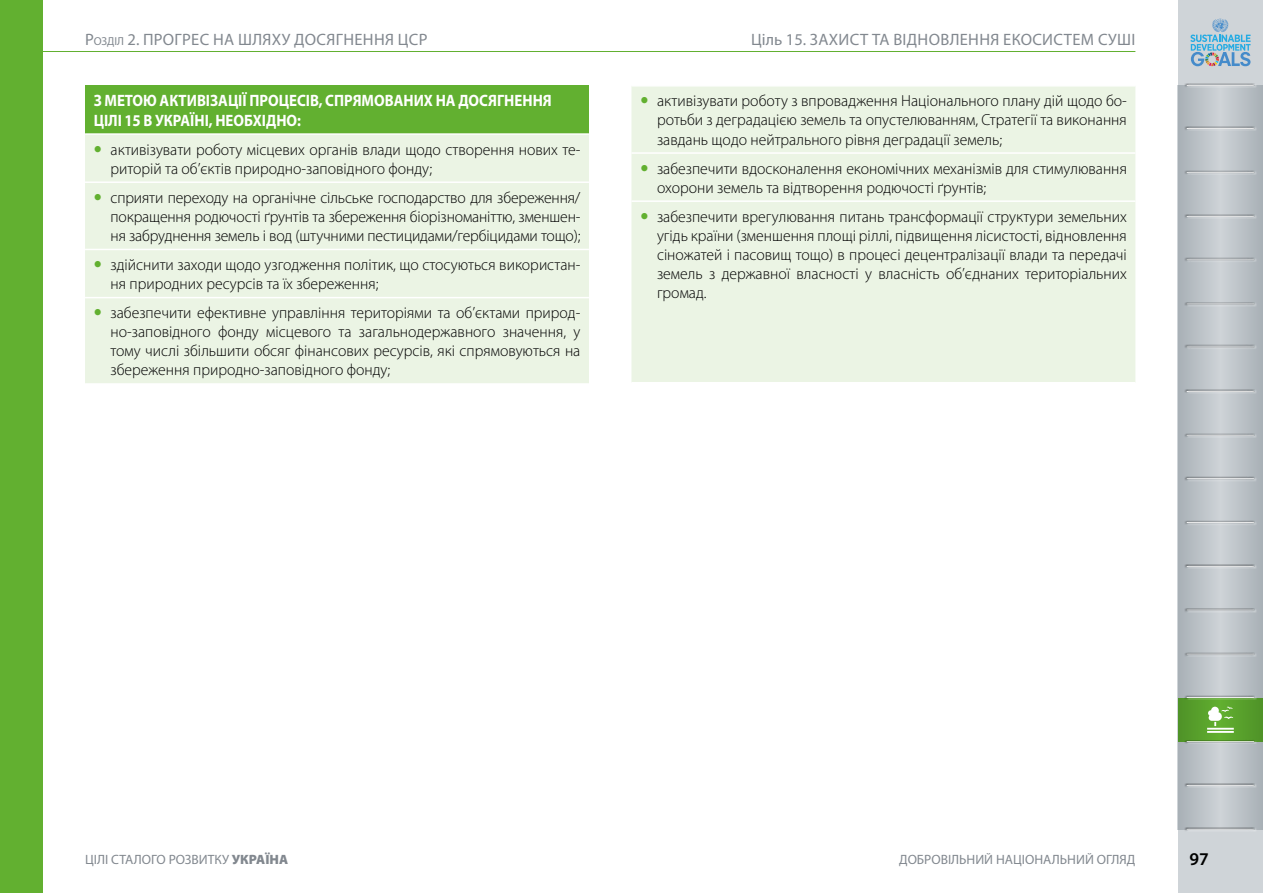
<style>
.page{position:relative;width:1263px;height:893px;background:#fff}
.page>*{position:absolute;margin:0;border:0;box-sizing:border-box;transform-origin:0 0}
.t1{font:600 18px "Myriad Pro";color:#000}
.t2{font:16.5px "Myriad Pro";letter-spacing:.02em;color:#82888f}
.t3{font:700 16.5px/19.6px "Myriad Pro";color:#fff;scale:.9 1}
.t4{font:300 16.05px/19px "Myriad Pro";color:#000;text-align:justify}
.t5{font:13.5px "Myriad Pro";color:#82888f}
.s1{font-style:inherit}
.s2{font-size:11.55px}
.s3{font-weight:900}
</style>
<div class="page">
<div style="left:1178px;top:829px;width:85px;height:64px;background:#cfd4d8"></div>
<div style="left:1178px;top:0;width:85px;height:85px;background:#cfd4d8"></div>
<div style="left:0;top:435px;width:43px;height:44px;background:#62b030"></div>
<div style="left:0;top:216px;width:43px;height:44px;background:#62b030"></div>
<div style="left:0;top:610px;width:43px;height:44px;background:#62b030"></div>
<div style="left:0;top:129px;width:43px;height:44px;background:#62b030"></div>
<div style="left:0;top:523px;width:43px;height:44px;background:#62b030"></div>
<div style="left:0;top:304px;width:43px;height:44px;background:#62b030"></div>
<div style="left:0;top:698px;width:43px;height:44px;background:#62b030"></div>
<div style="left:0;top:85px;width:43px;height:44px;background:#62b030"></div>
<div style="left:0;top:0;width:43px;height:85px;background:#62b030"></div>
<div style="left:0;top:479px;width:43px;height:44px;background:#62b030"></div>
<div style="left:0;top:260px;width:43px;height:44px;background:#62b030"></div>
<div style="left:0;top:654px;width:43px;height:44px;background:#62b030"></div>
<div style="left:0;top:173px;width:43px;height:43px;background:#62b030"></div>
<div style="left:0;top:567px;width:43px;height:43px;background:#62b030"></div>
<div style="left:0;top:348px;width:43px;height:43px;background:#62b030"></div>
<div style="left:0;top:742px;width:43px;height:43px;background:#62b030"></div>
<div style="left:0;top:391px;width:43px;height:44px;background:#62b030"></div>
<div style="left:0;top:785px;width:43px;height:44px;background:#62b030"></div>
<div style="left:0;top:829px;width:43px;height:64px;background:#62b030"></div>
<svg style="left:1178px;top:85px;width:85px;height:744px;background:#b5bfbe"></svg>
<hr style="left:43px;top:51px;width:1092px;height:1px;background:#62b030">
<hr style="left:1207px;top:728px;width:27px;height:2px;background:#fff">
<hr style="left:1207px;top:731px;width:27px;height:2px;background:#fff">
<svg style="left:1208px;top:707px;width:25px;height:19px"></svg>
<svg style="left:1190px;top:19px;width:60px;height:47px"></svg>
<hr style="left:1184px;top:433px;width:71px;height:4px;background:#fff;opacity:.75">
<div style="left:1186px;top:433px;width:70px;height:5px;background:#000;opacity:.75"></div>
<div style="left:1184px;top:389px;width:71px;height:5px;background:#aab1b7"></div>
<div style="left:1185px;top:389px;width:71px;height:5px;background:#000;opacity:.75"></div>
<div style="left:1184px;top:344px;width:71px;height:5px;background:#999fa5"></div>
<div style="left:1186px;top:345px;width:70px;height:5px;background:#000;opacity:.75"></div>
<div style="left:1184px;top:301px;width:71px;height:5px;background:#fff;opacity:.75"></div>
<hr style="left:1185px;top:302px;width:71px;height:4px;background:#000;opacity:.75">
<div style="left:1184px;top:257px;width:71px;height:5px;background:#999fa5"></div>
<hr style="left:1186px;top:258px;width:70px;height:4px;background:#000;opacity:.75">
<div style="left:1184px;top:213px;width:71px;height:6px;background:#9aa0a6"></div>
<div style="left:1186px;top:214px;width:70px;height:5px;background:#000;opacity:.75"></div>
<div style="left:1184px;top:170px;width:71px;height:5px;background:#999fa5"></div>
<div style="left:1186px;top:170px;width:70px;height:5px;background:#000;opacity:.75"></div>
<div style="left:1184px;top:126px;width:71px;height:5px;background:#fff;opacity:.75"></div>
<div style="left:1186px;top:126px;width:70px;height:5px;background:#000;opacity:.75"></div>
<div style="left:1184px;top:476px;width:71px;height:5px;background:#fff;opacity:.75"></div>
<div style="left:1186px;top:476px;width:70px;height:5px;background:#000;opacity:.75"></div>
<div style="left:1184px;top:520px;width:71px;height:5px;background:#9ca2a8"></div>
<div style="left:1186px;top:520px;width:70px;height:6px;background:#000;opacity:.75"></div>
<div style="left:1184px;top:564px;width:71px;height:5px;background:#fff;opacity:.75"></div>
<div style="left:1186px;top:564px;width:70px;height:5px;background:#000;opacity:.75"></div>
<div style="left:1184px;top:607px;width:71px;height:5px;background:#fff;opacity:.75"></div>
<div style="left:1186px;top:607px;width:70px;height:6px;background:#000;opacity:.75"></div>
<div style="left:1184px;top:651px;width:71px;height:5px;background:#fff;opacity:.75"></div>
<div style="left:1186px;top:652px;width:70px;height:5px;background:#000;opacity:.75"></div>
<div style="left:1184px;top:695px;width:71px;height:5px;background:#fff;opacity:.75"></div>
<div style="left:1185px;top:695px;width:71px;height:5px;background:#000;opacity:.75"></div>
<div style="left:1184px;top:739px;width:71px;height:5px;background:#fff;opacity:.75"></div>
<div style="left:1185px;top:739px;width:71px;height:5px;background:#000;opacity:.75"></div>
<div style="left:1184px;top:783px;width:71px;height:5px;background:#fff;opacity:.75"></div>
<div style="left:1186px;top:783px;width:70px;height:5px;background:#000;opacity:.75"></div>
<hr style="left:1184px;top:827px;width:71px;height:4px;background:#fff;opacity:.75">
<div style="left:1186px;top:827px;width:70px;height:5px;background:#000;opacity:.75"></div>
<div style="left:1184px;top:82px;width:71px;height:6px;background:#fff;opacity:.75"></div>
<div style="left:1186px;top:83px;width:70px;height:5px;background:#000;opacity:.75"></div>
<div style="left:85px;top:85px;width:504px;height:49px;background:#62b030"></div>
<div style="left:85px;top:135px;width:504px;height:248px;background:#ebf4e4"></div>
<hr style="left:85px;top:133px;width:504px;height:2px;background:#fff">
<hr style="left:85px;top:181px;width:504px;height:2px;background:#fff">
<hr style="left:85px;top:249px;width:504px;height:1px;background:#fff">
<hr style="left:85px;top:297px;width:504px;height:1px;background:#fff">
<div style="left:631px;top:87px;width:504px;height:295px;background:#ebf4e4"></div>
<hr style="left:631px;top:152px;width:504px;height:2px;background:#fff">
<hr style="left:631px;top:200px;width:504px;height:2px;background:#fff">
<svg style="left:95px;top:146px;width:6px;height:6px"></svg>
<svg style="left:95px;top:194px;width:6px;height:6px"></svg>
<svg style="left:95px;top:261px;width:6px;height:6px"></svg>
<svg style="left:95px;top:309px;width:6px;height:6px"></svg>
<svg style="left:641px;top:97px;width:6px;height:7px"></svg>
<svg style="left:641px;top:165px;width:6px;height:6px"></svg>
<svg style="left:641px;top:213px;width:6px;height:6px"></svg>
<p class="t2" style="left:85px;top:29px;width:344px"><span class="s1">Р</span><span class="s2">озділ</span> 2. ПРОГРЕС НА ШЛЯХУ ДОСЯГНЕННЯ ЦСР</p>
<p class="t2" style="left:751px;top:29px;width:79px">Ціль 15. Захист</p>
<p class="t2" style="left:872px;top:29px;width:32px">та відновлення</p>
<p class="t2" style="left:1003px;top:29px;width:11px">екосистем</p>
<p class="t2" style="left:1098px;top:29px;width:10px">суші</p>
<p class="t3" style="left:94px;top:90px;width:510px">З метою активізації процесів, спрямованих на досягнення<br>Цілі 15 в Україні, необхідно:</p>
<p class="t4" style="left:111px;top:140px;width:471px">активізувати роботу місцевих органів влади щодо створення нових те&shy;риторій та об’єктів природно-заповідного фонду;</p>
<p class="t4" style="left:111px;top:188px;width:471px">сприяти переходу на органічне сільське господарство для збереження/ покращення родючості ґрунтів та збереження біорізноманіттю, зменшен&shy;ня забруднення земель і вод (штучними пестицидами/гербіцидами тощо);</p>
<p class="t4" style="left:111px;top:255px;width:471px">здійснити заходи щодо узгодження політик, що стосуються використан&shy;ня природних ресурсів та їх збереження;</p>
<p class="t4" style="left:111px;top:303px;width:471px">забезпечити ефективне управління територіями та об’єктами природ&shy;но-заповідного фонду місцевого та загальнодержавного значення, у тому числі збільшити обсяг фінансових ресурсів, які спрямовуються на збереження природно-заповідного фонду;</p>
<p class="t4" style="left:657px;top:91px;width:471px">активізувати роботу з впровадження Національного плану дій щодо бо&shy;ротьби з деградацією земель та опустелюванням, Стратегії та виконання завдань щодо нейтрального рівня деградації земель;</p>
<p class="t4" style="left:657px;top:159px;width:471px">забезпечити вдосконалення економічних механізмів для стимулювання охорони земель та відтворення родючості ґрунтів;</p>
<p class="t4" style="left:657px;top:207px;width:471px">забезпечити врегулювання питань трансформації структури земельних угідь країни (зменшення площі ріллі, підвищення лісистості, відновлення сіножатей і пасовищ тощо) в процесі децентралізації влади та передачі земель з державної власності у власність об’єднаних територіальних громад.</p>
<p class="t5" style="left:85px;top:851px;width:205px">ЦІЛІ СТАЛОГО РОЗВИТКУ <span class="s3">УКРАЇНА</span></p>
<p class="t5" style="left:899px;top:851px;width:238px">ДОБРОВІЛЬНИЙ НАЦІОНАЛЬНИЙ ОГЛЯД</p>
<p class="t1" style="left:1189px;top:847px;width:21px">97</p>
</div>
